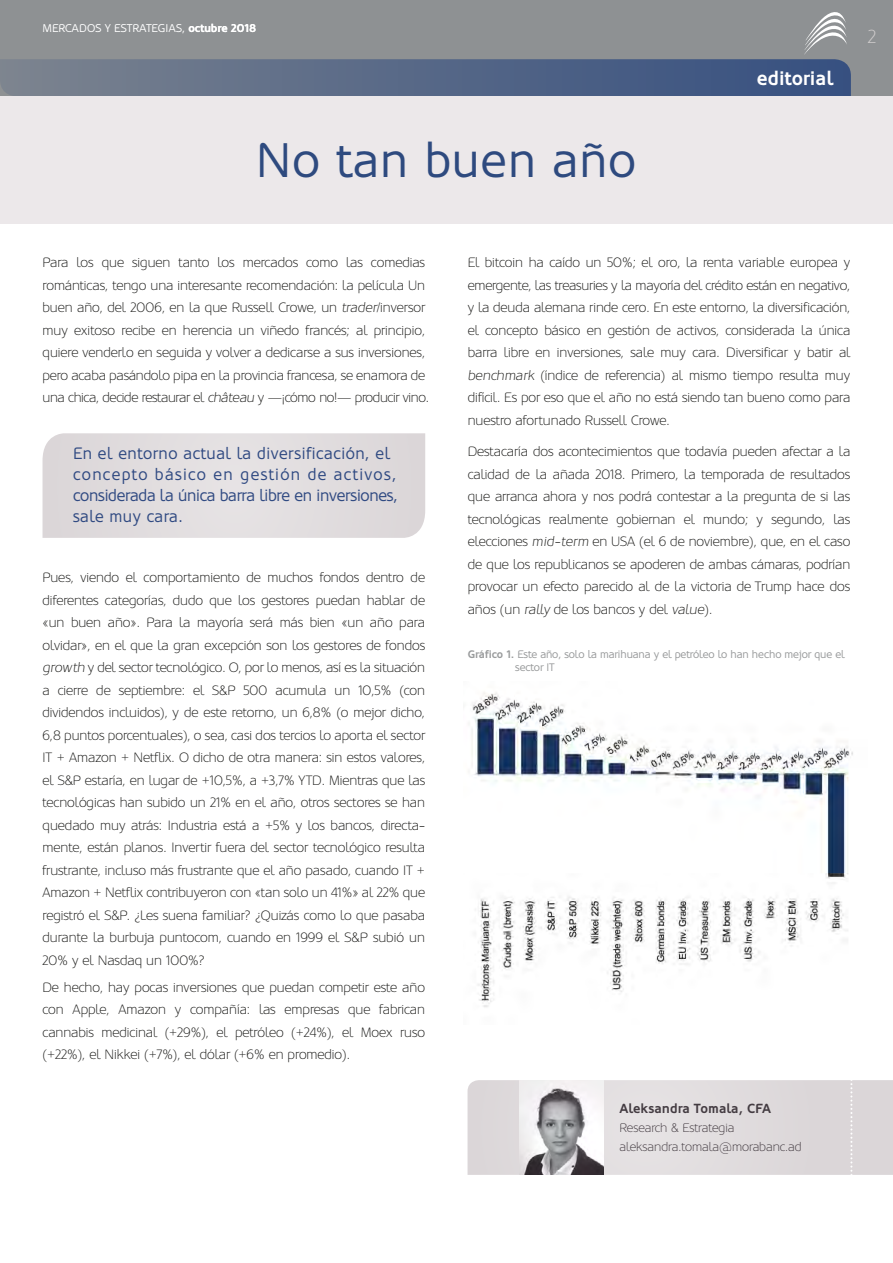
<style>
.page{position:relative;width:893px;height:1263px;background:#fff}
.page>*{position:absolute;margin:0;border:0;box-sizing:border-box;transform-origin:0 0}
.t1{font:48.3px "Oblik";letter-spacing:.02em;color:#2e4a7f}
.t2{font:700 19.5px "Oblik";color:#fff}
.t3{font:300 18.75px "Oblik";color:#d0cdcd}
.t4{font:16.5px/21px "Oblik";letter-spacing:.035em;color:#304a82}
.t5{font:300 13.5px/22.5px "Oblik";color:#1d1d1b;text-align:justify}
.t6{font:700 13.2px "Oblik";color:#443c42}
.t7{font:300 12.3px/19px "Oblik";color:#443c42}
.t8{font:11.25px "Oblik";color:#fff}
.t9{font:10.95px/13px "Oblik";letter-spacing:-.01em;color:#999b9c}
.s1{font-weight:700}
.s2{font-style:italic}
</style>
<div class="page">
<img style="left:471px;top:692px;width:382px;height:315px">
<div style="left:0;top:0;width:893px;height:96px;background:#8e9193"></div>
<div style="left:0;top:96px;width:893px;height:128px;background:#ece8ea"></div>
<svg style="left:0;top:12px;width:851px;height:84px"></svg>
<div style="left:43px;top:433px;width:382px;height:105px;background:#e0dcde"></div>
<div style="left:468px;top:1080px;width:425px;height:95px;background:#dedadb"></div>
<img style="left:520px;top:1080px;width:84px;height:95px">
<p class="t8" style="left:42px;top:22px;width:216px">MERCADOS Y ESTRATEGIAS, <span class="s1">octubre 2018</span></p>
<h1 class="t1" style="left:256px;top:133px;width:382px">No tan buen año</h1>
<h2 class="t2" style="left:757px;top:67px;width:78px">editorial</h2>
<h3 class="t3" style="left:868px;top:26px;width:10px">2</h3>
<p class="t5" style="left:43px;top:251px;width:388px;text-align:left">Para los que siguen tanto los mercados como las comedias románticas, tengo una interesante recomendación: la película Un buen año, del 2006, en la que Russell Crowe, un <span class="s2">trader</span>/inversor muy exitoso recibe en herencia un viñedo francés; al principio, quiere venderlo en seguida y volver a dedicarse a sus inversiones, pero acaba pasándolo pipa en la provincia francesa, se enamora de una chica, decide restaurar el <span class="s2">château</span> y —¡cómo no!— producir vino.</p>
<p class="t4" style="left:73px;top:442px;width:326px">En el entorno actual la diversificación, el concepto básico en gestión de activos, considerada la única barra libre en inversiones, sale muy cara.</p>
<p class="t5" style="left:43px;top:566px;width:384px">Pues, viendo el comportamiento de muchos fondos dentro de diferentes categorías, dudo que los gestores puedan hablar de «un buen año». Para la mayoría será más bien «un año para olvidar», en el que la gran excepción son los gestores de fondos <span class="s2">growth</span> y del sector tecnológico. O, por lo menos, así es la situación a cierre de septiembre: el S&amp;P 500 acumula un 10,5% (con dividendos incluidos), y de este retorno, un 6,8% (o mejor dicho, 6,8 puntos porcentuales), o sea, casi dos tercios lo aporta el sector IT + Amazon + Netflix. O dicho de otra manera: sin estos valores, el S&amp;P estaría, en lugar de +10,5%, a +3,7% YTD. Mientras que las tecnológicas han subido un 21% en el año, otros sectores se han quedado muy atrás: Industria está a +5% y los bancos, directa&shy;mente, están planos. Invertir fuera del sector tecnológico resulta frustrante, incluso más frustrante que el año pasado, cuando IT + Amazon + Netflix contribuyeron con «tan solo un 41%» al 22% que registró el S&amp;P. ¿Les suena familiar? ¿Quizás como lo que pasaba durante la burbuja puntocom, cuando en 1999 el S&amp;P subió un 20% y el Nasdaq un 100%?</p>
<p class="t5" style="left:43px;top:976px;width:384px">De hecho, hay pocas inversiones que puedan competir este año con Apple, Amazon y compañía: las empresas que fabrican cannabis medicinal (+29%), el petróleo (+24%), el Moex ruso (+22%), el Nikkei (+7%), el dólar (+6% en promedio).</p>
<p class="t5" style="left:468px;top:251px;width:384px">El bitcoin ha caído un 50%; el oro, la renta variable europea y emergente, las treasuries y la mayoría del crédito están en negativo, y la deuda alemana rinde cero. En este entorno, la diversificación, el concepto básico en gestión de activos, considerada la única barra libre en inversiones, sale muy cara. Diversificar y batir al <span class="s2">benchmark</span> (índice de referencia) al mismo tiempo resulta muy difícil. Es por eso que el año no está siendo tan bueno como para nuestro afortunado Russell Crowe.</p>
<p class="t5" style="left:468px;top:440px;width:384px">Destacaría dos acontecimientos que todavía pueden afectar a la calidad de la añada 2018. Primero, la temporada de resultados que arranca ahora y nos podrá contestar a la pregunta de si las tecnológicas realmente gobiernan el mundo; y segundo, las elecciones <span class="s2">mid-term</span> en USA (el 6 de noviembre), que, en el caso de que los republicanos se apoderen de ambas cámaras, podrían provocar un efecto parecido al de la victoria de Trump hace dos años (un <span class="s2">rally</span> de los bancos y del <span class="s2">value</span>).</p>
<p class="t9" style="left:515px;top:647px;width:331px;text-indent:-48px"><span class="s1">Gráfico 1.</span> Este año, solo la marihuana y el petróleo lo han hecho mejor que el sector IT</p>
<p class="t6" style="left:619px;top:1101px;width:153px">Aleksandra Tomala, CFA</p>
<p class="t7" style="left:619px;top:1119px;width:184px">Research &amp; Estrategia aleksandra.tomala@morabanc.ad</p>
</div>
